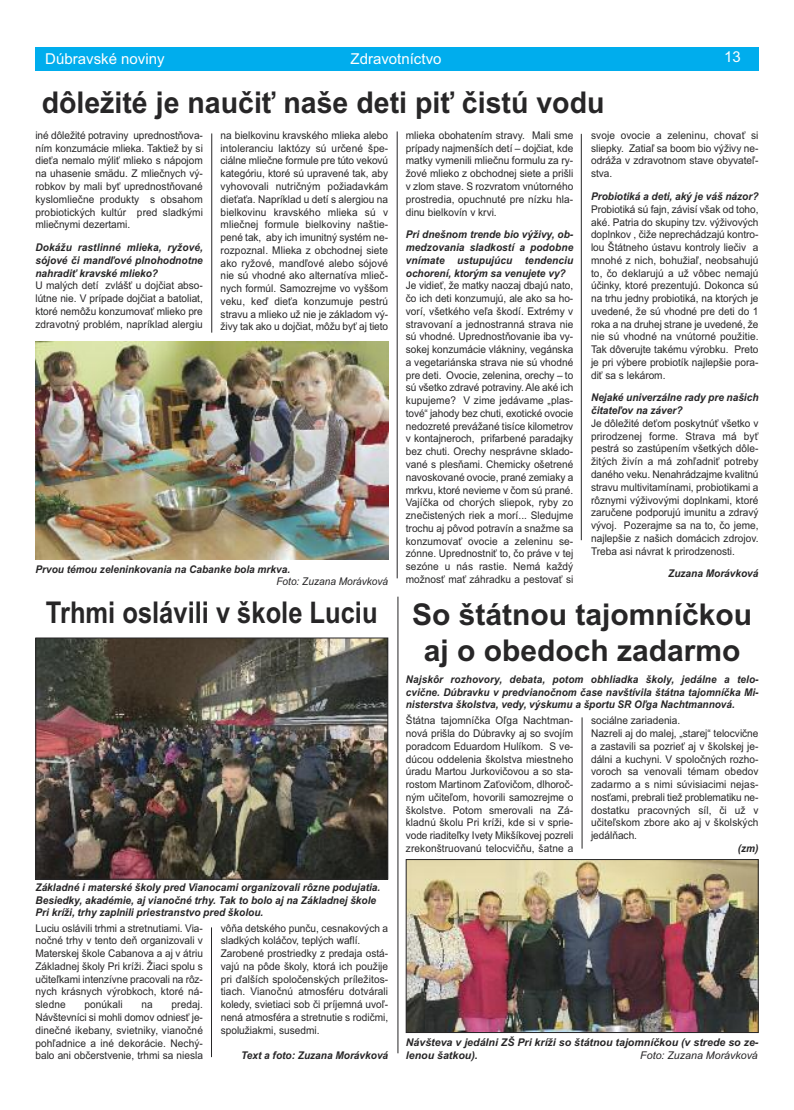
<style>
.page{position:relative;width:794px;height:1110px;background:#fff}
.page>*{position:absolute;margin:0;border:0;box-sizing:border-box;transform-origin:0 0}
.t1{font:700 30px/36px "Arial";color:#272627;text-align:center}
.t2{font:700 30px "Arial";color:#272627;scale:.95 1}
.t3{font:700 30px "Arial";color:#272627;scale:.85 1}
.t4{font:15px "Arial";color:#fff}
.t5{font:10.62px/12.8px "Arial";color:#272627;text-align:justify;scale:.95 1}
.t6{font:italic 700 10.62px/12.8px "Arial";color:#272627;text-align:justify;scale:.95 1}
.t7{font:italic 700 10.62px/12.8px "Arial";color:#272627;text-align:justify;scale:.94 1}
.t8{font:italic 700 10.62px/12.8px "Arial";color:#272627}
.t9{font:italic 10.62px "Arial";color:#272627;scale:.95 1}
.t10{font:italic 10.62px "Arial";color:#272627}
</style>
<div class="page">
<div style="left:35px;top:48px;width:723px;height:23px;background:#00aded"></div>
<hr style="left:211px;top:133px;width:1px;height:199px;background:#272627">
<hr style="left:397px;top:131px;width:1px;height:447px;background:#272627">
<hr style="left:581px;top:134px;width:1px;height:406px;background:#272627">
<img style="left:35px;top:341px;width:353px;height:218px">
<hr style="left:211px;top:927px;width:1px;height:129px;background:#272627">
<img style="left:37px;top:639px;width:349px;height:238px">
<div style="left:35px;top:637px;width:353px;height:242px;border:1px solid #272627"></div>
<img style="left:408px;top:861px;width:348px;height:169px">
<div style="left:406px;top:859px;width:352px;height:173px;border:1px solid #272627"></div>
<hr style="left:582px;top:717px;width:1px;height:131px;background:#272627">
<hr style="left:397px;top:596px;width:1px;height:456px;background:#272627">
<h2 class="t4" style="left:45px;top:50px;width:121px">Dúbravské noviny</h2>
<h2 class="t4" style="left:350px;top:50px;width:92px">Zdravotníctvo</h2>
<h2 class="t4" style="left:724px;top:48px;width:18px">13</h2>
<h1 class="t2" style="left:42px;top:85px;width:594px">dôležité je naučiť naše deti piť čistú vodu</h1>
<p class="t5" style="left:221px;top:129px;width:178px">na bielkovinu kravského mlieka alebo intoleranciu laktózy sú určené špe&shy;ciálne mliečne formule pre túto vekovú kategóriu, ktoré sú upravené tak, aby vyhovovali nutričným požiadavkám dieťaťa. Napríklad u detí s alergiou na bielkovinu kravského mlieka sú v mliečnej formule bielkoviny naštie&shy;pené tak, aby ich imunitný systém ne&shy;rozpoznal. Mlieka z obchodnej siete ako ryžové, mandľové alebo sójové nie sú vhodné ako alternatíva mlieč&shy;nych formúl. Samozrejme vo vyššom veku, keď dieťa konzumuje pestrú stravu a mlieko už nie je základom vý&shy;živy tak ako u dojčiat, môžu byť aj tieto</p>
<p class="t5" style="left:406px;top:129px;width:178px">mlieka obohatením stravy. Mali sme prípady najmenších detí – dojčiat, kde matky vymenili mliečnu formulu za ry&shy;žové mlieko z obchodnej siete a prišli v zlom stave. S rozvratom vnútorného prostredia, opuchnuté pre nízku hla&shy;dinu bielkovín v krvi.</p>
<p class="t5" style="left:35px;top:129px;width:178px">iné dôležité potraviny uprednostňova&shy;ním konzumácie mlieka. Taktiež by si dieťa nemalo mýliť mlieko s nápojom na uhasenie smädu. Z mliečnych vý&shy;robkov by mali byť uprednostňované kyslomliečne produkty s obsahom probiotických kultúr pred sladkými mliečnymi dezertami.</p>
<p class="t6" style="left:35px;top:241px;width:178px">Dokážu rastlinné mlieka, ryžové, sójové či mandľové plnohodnotne nahradiť kravské mlieko?</p>
<p class="t5" style="left:35px;top:279px;width:178px">U malých detí zvlášť u dojčiat abso&shy;lútne nie. V prípade dojčiat a batoliat, ktoré nemôžu konzumovať mlieko pre zdravotný problém, napríklad alergiu</p>
<p class="t6" style="left:406px;top:228px;width:178px">Pri dnešnom trende bio výživy, ob&shy;medzovania sladkostí a podobne vnímate ustupujúcu tendenciu ochorení, ktorým sa venujete vy?</p>
<p class="t5" style="left:406px;top:279px;width:178px">Je vidieť, že matky naozaj dbajú nato, čo ich deti konzumujú, ale ako sa ho&shy;vorí, všetkého veľa škodí. Extrémy v stravovaní a jednostranná strava nie sú vhodné. Uprednostňovanie iba vy&shy;sokej konzumácie vlákniny, vegánska a vegetariánska strava nie sú vhodné pre deti. Ovocie, zelenina, orechy – to sú všetko zdravé potraviny. Ale aké ich kupujeme? V zime jedávame „plas&shy;tové“ jahody bez chuti, exotické ovocie nedozreté prevážané tisíce kilometrov v kontajneroch, prifarbené paradajky bez chuti. Orechy nesprávne sklado&shy;vané s plesňami. Chemicky ošetrené navoskované ovocie, prané zemiaky a mrkvu, ktoré nevieme v čom sú prané.<br>Vajíčka od chorých sliepok, ryby zo znečistených riek a morí... Sledujme trochu aj pôvod potravín a snažme sa konzumovať ovocie a zeleninu se&shy;zónne. Uprednostniť to, čo práve v tej sezóne u nás rastie. Nemá každý možnosť mať záhradku a pestovať si</p>
<p class="t6" style="left:35px;top:562px;width:270px">Prvou témou zeleninkovania na Cabanke bola mrkva.</p>
<p class="t9" style="left:276px;top:575px;width:119px">Foto: Zuzana Morávková</p>
<p class="t5" style="left:591px;top:129px;width:178px">svoje ovocie a zeleninu, chovať si sliepky. Zatiaľ sa boom bio výživy ne&shy;odráža v zdravotnom stave obyvateľ&shy;stva.</p>
<p class="t6" style="left:591px;top:190px;width:178px">Probiotiká a deti, aký je váš názor?</p>
<p class="t5" style="left:591px;top:203px;width:178px">Probiotiká sú fajn, závisí však od toho, aké. Patria do skupiny tzv. výživových doplnkov , čiže neprechádzajú kontro&shy;lou Štátneho ústavu kontroly liečiv a mnohé z nich, bohužiaľ, neobsahujú to, čo deklarujú a už vôbec nemajú účinky, ktoré prezentujú. Dokonca sú na trhu jedny probiotiká, na ktorých je uvedené, že sú vhodné pre deti do 1 roka a na druhej strane je uvedené, že nie sú vhodné na vnútorné použitie.<br>Tak dôverujte takému výrobku. Preto je pri výbere probiotík najlepšie pora&shy;diť sa s lekárom.</p>
<p class="t6" style="left:591px;top:391px;width:178px">Nejaké univerzálne rady pre našich čitateľov na záver?</p>
<p class="t5" style="left:591px;top:417px;width:178px">Je dôležité deťom poskytnúť všetko v prirodzenej forme. Strava má byť pestrá so zastúpením všetkých dôle&shy;žitých živín a má zohľadniť potreby daného veku. Nenahrádzajme kvalitnú stravu multivitamínami, probiotikami a rôznymi výživovými doplnkami, ktoré zaručene podporujú imunitu a zdravý vývoj. Pozerajme sa na to, čo jeme, najlepšie z našich domácich zdrojov.<br>Treba asi návrat k prirodzenosti.</p>
<p class="t6" style="left:668px;top:567px;width:97px">Zuzana Morávková</p>
<h1 class="t3" style="left:46px;top:595px;width:392px">Trhmi oslávili v škole Luciu</h1>
<p class="t6" style="left:36px;top:880px;width:364px;text-align:left">Základné i materské školy pred Vianocami organizovali rôzne podujatia.<br>Besiedky, akadémie, aj vianočné trhy. Tak to bolo aj na Základnej škole<br>Pri kríži, trhy zaplnili priestranstvo pred školou.</p>
<p class="t5" style="left:35px;top:921px;width:178px">Luciu oslávili trhmi a stretnutiami. Via&shy;nočné trhy v tento deň organizovali v Materskej škole Cabanova a aj v átriu Základnej školy Pri kríži. Žiaci spolu s učiteľkami intenzívne pracovali na rôz&shy;nych krásnych výrobkoch, ktoré ná&shy;sledne</p>
<p class="t5" style="left:84px;top:997px;width:42px">ponúkali</p>
<p class="t5" style="left:141px;top:997px;width:13px">na</p>
<p class="t5" style="left:35px;top:997px;width:178px;text-indent:136px">predaj.<br>Návštevníci si mohli domov odniesť je&shy;dinečné ikebany, svietniky, vianočné pohľadnice a iné dekorácie. Nechý&shy;balo ani občerstvenie, trhmi sa niesla</p>
<p class="t5" style="left:221px;top:921px;width:178px;text-align:left">vôňa detského punču, cesnakových a sladkých koláčov, teplých waflí.<br>Zarobené prostriedky z predaja ostá&shy;vajú na pôde školy, ktorá ich použije pri ďalších spoločenských príležitos&shy;tiach. Vianočnú atmosféru dotvárali koledy, svietiaci sob či príjemná uvoľ&shy;nená atmosféra a stretnutie s rodičmi, spolužiakmi, susedmi.</p>
<p class="t6" style="left:241px;top:1048px;width:156px">Text a foto: Zuzana Morávková</p>
<h1 class="t1" style="left:412px;top:596px;width:342px">So štátnou tajomníčkou aj o obedoch zadarmo</h1>
<p class="t7" style="left:406px;top:672px;width:377px">Najskôr rozhovory, debata, potom obhliadka školy, jedálne a telo&shy;cvične. Dúbravku v predvianočnom čase navštívila štátna tajomníčka Mi&shy;nisterstva školstva, vedy, výskumu a športu SR Oľga Nachtmannová.</p>
<p class="t5" style="left:406px;top:714px;width:178px">Štátna tajomníčka Oľga Nachtman&shy;nová prišla do Dúbravky aj so svojím poradcom Eduardom Hulíkom. S ve&shy;dúcou oddelenia školstva miestneho úradu Martou Jurkovičovou a so sta&shy;rostom Martinom Zaťovičom, dlhoroč&shy;ným učiteľom, hovorili samozrejme o školstve. Potom smerovali na Zá&shy;kladnú školu Pri kríži, kde si v sprie&shy;vode riaditeľky Ivety Mikšíkovej pozreli zrekonštruovanú telocvičňu, šatne a</p>
<p class="t5" style="left:591px;top:714px;width:178px;text-align:left">sociálne zariadenia.<br>Nazreli aj do malej, „starej“ telocvične a zastavili sa pozrieť aj v školskej je&shy;dálni a kuchyni. V spoločných rozho&shy;voroch sa venovali témam obedov zadarmo a s nimi súvisiacimi nejas&shy;nosťami, prebrali tiež problematiku ne&shy;dostatku pracovných síl, či už v učiteľskom zbore ako aj v školských jedálňach.</p>
<p class="t6" style="left:738px;top:841px;width:23px">(zm)</p>
<p class="t8" style="left:406px;top:1035px;width:354px">Návšteva v jedálni ZŠ Pri kríži so štátnou tajomníčkou (v strede so ze&shy;lenou šatkou).</p>
<p class="t10" style="left:640px;top:1048px;width:119px">Foto: Zuzana Morávková</p>
</div>
